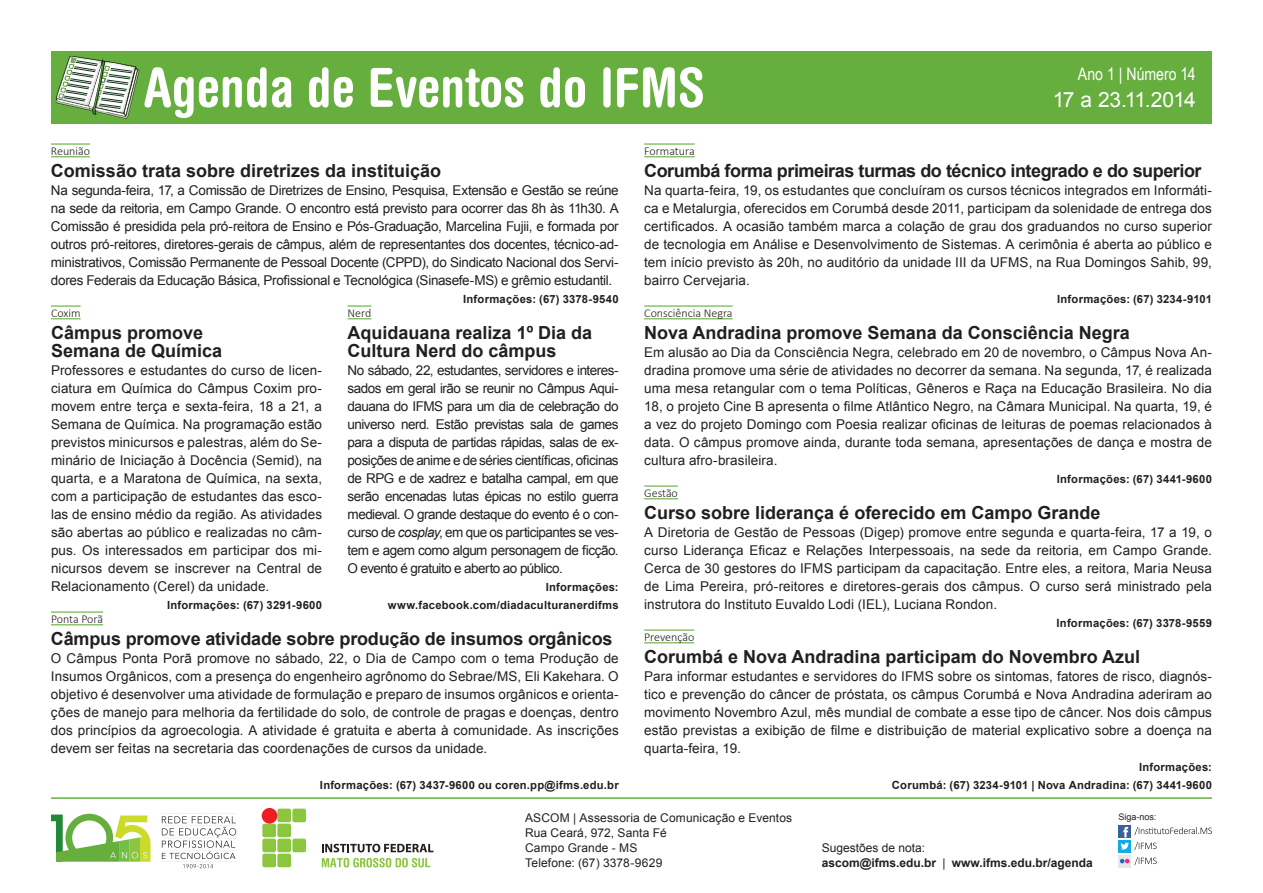
<style>
.page{position:relative;width:1263px;height:893px;background:#fff}
.page>*{position:absolute;margin:0;border:0;box-sizing:border-box;transform-origin:0 0}
.t1{font:700 condensed 54px "Helvetica Rounded";color:#fff}
.t2{font:21px "Arial";letter-spacing:-.045em;color:#fff}
.t3{font:700 18px/18px "Arial";color:#231f20}
.t4{font:700 18px "Arial";letter-spacing:-.025em;color:#231f20}
.t5{font:17.25px "Arial Narrow";color:#fff}
.t6{font:13.5px/18px "Arial";letter-spacing:.005em;color:#231f20;text-align:justify}
.t7{font:12px/15px "Arial";letter-spacing:.01em;color:#231f20}
.t8{font:300 12px "Calibri";color:#231f20}
.t9{font:700 12px/15px "Arial";color:#231f20}
.t10{font:700 11.25px/18px "Arial";letter-spacing:.02em;color:#231f20;text-align:right}
.t11{font:9px "Arial";color:#231f20}
.s1{font-style:italic}
.s2{font-weight:400}
</style>
<div class="page">
<div style="left:277px;top:809px;width:14px;height:13px;background:#8bc63e;border-radius:2px"></div>
<div style="left:292px;top:809px;width:14px;height:13px;background:#8bc63e;border-radius:2px"></div>
<div style="left:262px;top:824px;width:14px;height:13px;background:#8bc63e;border-radius:2px"></div>
<div style="left:277px;top:824px;width:14px;height:13px;background:#8bc63e;border-radius:2px"></div>
<div style="left:262px;top:839px;width:14px;height:13px;background:#8bc63e;border-radius:2px"></div>
<div style="left:277px;top:839px;width:14px;height:13px;background:#8bc63e;border-radius:2px"></div>
<div style="left:292px;top:839px;width:14px;height:13px;background:#8bc63e;border-radius:2px"></div>
<div style="left:262px;top:854px;width:14px;height:13px;background:#8bc63e;border-radius:2px"></div>
<div style="left:277px;top:854px;width:14px;height:13px;background:#8bc63e;border-radius:2px"></div>
<div style="left:262px;top:808px;width:15px;height:16px;background:#ee1d23;border-radius:50%"></div>
<svg style="left:322px;top:844px;width:111px;height:8px"></svg>
<svg style="left:322px;top:858px;width:108px;height:9px"></svg>
<div style="left:51px;top:51px;width:1161px;height:72px;background:#66ae3d"></div>
<hr style="left:51px;top:797px;width:1161px;height:2px;background:#66ae3d">
<svg style="left:56px;top:56px;width:83px;height:63px"></svg>
<div style="left:1118px;top:825px;width:13px;height:12px;background:#3a619d"></div>
<div style="left:1118px;top:840px;width:13px;height:12px;background:#14abe3"></div>
<svg style="left:1120px;top:827px;width:92px;height:23px"></svg>
<div style="left:1118px;top:855px;width:13px;height:12px;background:#e5e8e7"></div>
<svg style="left:1120px;top:857px;width:37px;height:8px"></svg>
<svg style="left:51px;top:814px;width:100px;height:48px"></svg>
<svg style="left:162px;top:816px;width:74px;height:52px"></svg>
<hr style="left:51px;top:156px;width:39px;height:1px;background:#66ae3d">
<hr style="left:51px;top:143px;width:39px;height:2px;background:#66ae3d">
<svg style="left:348px;top:318px;width:23px;height:1px"></svg>
<hr style="left:348px;top:305px;width:23px;height:2px;background:#66ae3d">
<hr style="left:51px;top:318px;width:30px;height:1px;background:#66ae3d">
<hr style="left:51px;top:305px;width:30px;height:2px;background:#66ae3d">
<hr style="left:51px;top:624px;width:52px;height:1px;background:#66ae3d">
<hr style="left:51px;top:611px;width:52px;height:2px;background:#66ae3d">
<hr style="left:644px;top:642px;width:50px;height:1px;background:#66ae3d">
<hr style="left:644px;top:629px;width:50px;height:2px;background:#66ae3d">
<hr style="left:644px;top:498px;width:34px;height:1px;background:#66ae3d">
<hr style="left:644px;top:485px;width:34px;height:2px;background:#66ae3d">
<hr style="left:644px;top:318px;width:89px;height:1px;background:#66ae3d">
<hr style="left:644px;top:305px;width:89px;height:2px;background:#66ae3d">
<hr style="left:644px;top:156px;width:51px;height:1px;background:#66ae3d">
<hr style="left:644px;top:143px;width:51px;height:2px;background:#66ae3d">
<p class="t8" style="left:51px;top:143px;width:41px">Reunião</p>
<h1 class="t1" style="left:144px;top:55px;width:563px">Agenda de Eventos do IFMS</h1>
<p class="t8" style="left:644px;top:143px;width:52px">Formatura</p>
<p class="t5" style="left:1078px;top:61px;width:119px">Ano 1 | Número 14</p>
<h2 class="t2" style="left:1053px;top:86px;width:144px">17 a 23.11.2014</h2>
<h3 class="t3" style="left:51px;top:162px;width:392px">Comissão trata sobre diretrizes da instituição</h3>
<p class="t6" style="left:51px;top:181px;width:569px">Na segunda-feira, 17, a Comissão de Diretrizes de Ensino, Pesquisa, Extensão e Gestão se reúne na sede da reitoria, em Campo Grande. O encontro está previsto para ocorrer das 8h às 11h30. A Comissão é presidida pela pró-reitora de Ensino e Pós-Graduação, Marcelina Fujii, e formada por outros pró-reitores, diretores-gerais de câmpus, além de representantes dos docentes, técnico-ad&shy;ministrativos, Comissão Permanente de Pessoal Docente (CPPD), do Sindicato Nacional dos Servi&shy;dores Federais da Educação Básica, Profissional e Tecnológica (Sinasefe-MS) e grêmio estudantil.</p>
<p class="t10" style="left:463px;top:290px;width:157px">Informações: (67) 3378-9540</p>
<h3 class="t3" style="left:348px;top:324px;width:246px">Aquidauana realiza 1º Dia da<br>Cultura Nerd do câmpus</h3>
<p class="t6" style="left:348px;top:361px;width:273px">No sábado, 22, estudantes, servidores e interes&shy;sados em geral irão se reunir no Câmpus Aqui&shy;dauana do IFMS para um dia de celebração do universo nerd. Estão previstas sala de games para a disputa de partidas rápidas, salas de ex&shy;posições de anime e de séries científicas, oficinas de RPG e de xadrez e batalha campal, em que serão encenadas lutas épicas no estilo guerra medieval. O grande destaque do evento é o con&shy;curso de <span class="s1">cosplay</span>, em que os participantes se ves&shy;tem e agem como algum personagem de ficção.<br>O evento é gratuito e aberto ao público.</p>
<p class="t10" style="left:388px;top:578px;width:232px">Informações: www.facebook.com/diadaculturanerdifms</p>
<p class="t8" style="left:51px;top:305px;width:31px">Coxim</p>
<p class="t8" style="left:348px;top:305px;width:25px">Nerd</p>
<h3 class="t3" style="left:51px;top:324px;width:173px">Câmpus promove<br>Semana de Química</h3>
<p class="t6" style="left:51px;top:361px;width:273px">Professores e estudantes do curso de licen&shy;ciatura em Química do Câmpus Coxim pro&shy;movem entre terça e sexta-feira, 18 a 21, a Semana de Química. Na programação estão previstos minicursos e palestras, além do Se&shy;minário de Iniciação à Docência (Semid), na quarta, e a Maratona de Química, na sexta, com a participação de estudantes das esco&shy;las de ensino médio da região. As atividades são abertas ao público e realizadas no câm&shy;pus. Os interessados em participar dos mi&shy;nicursos devem se inscrever na Central de Relacionamento (Cerel) da unidade.</p>
<p class="t10" style="left:167px;top:596px;width:157px">Informações: (67) 3291-9600</p>
<h3 class="t3" style="left:51px;top:630px;width:563px">Câmpus promove atividade sobre produção de insumos orgânicos</h3>
<p class="t6" style="left:51px;top:649px;width:569px">O Câmpus Ponta Porã promove no sábado, 22, o Dia de Campo com o tema Produção de Insumos Orgânicos, com a presença do engenheiro agrônomo do Sebrae/MS, Eli Kakehara. O objetivo é desenvolver uma atividade de formulação e preparo de insumos orgânicos e orienta&shy;ções de manejo para melhoria da fertilidade do solo, de controle de pragas e doenças, dentro dos princípios da agroecologia. A atividade é gratuita e aberta à comunidade. As inscrições devem ser feitas na secretaria das coordenações de cursos da unidade.</p>
<p class="t10" style="left:320px;top:776px;width:300px">Informações: (67) 3437-9600 ou coren.pp@ifms.edu.br</p>
<p class="t8" style="left:51px;top:611px;width:53px">Ponta Porã</p>
<h3 class="t4" style="left:644px;top:159px;width:559px">Corumbá forma primeiras turmas do técnico integrado e do superior</h3>
<p class="t6" style="left:644px;top:181px;width:569px">Na quarta-feira, 19, os estudantes que concluíram os cursos técnicos integrados em Informáti&shy;ca e Metalurgia, oferecidos em Corumbá desde 2011, participam da solenidade de entrega dos certificados. A ocasião também marca a colação de grau dos graduandos no curso superior de tecnologia em Análise e Desenvolvimento de Sistemas. A cerimônia é aberta ao público e tem início previsto às 20h, no auditório da unidade III da UFMS, na Rua Domingos Sahib, 99, bairro Cervejaria.</p>
<p class="t10" style="left:1057px;top:290px;width:156px">Informações: (67) 3234-9101</p>
<p class="t8" style="left:644px;top:305px;width:90px">Consciência Negra</p>
<h3 class="t3" style="left:644px;top:324px;width:487px">Nova Andradina promove Semana da Consciência Negra</h3>
<p class="t6" style="left:644px;top:343px;width:569px">Em alusão ao Dia da Consciência Negra, celebrado em 20 de novembro, o Câmpus Nova An&shy;dradina promove uma série de atividades no decorrer da semana. Na segunda, 17, é realizada uma mesa retangular com o tema Políticas, Gêneros e Raça na Educação Brasileira. No dia 18, o projeto Cine B apresenta o filme Atlântico Negro, na Câmara Municipal. Na quarta, 19, é a vez do projeto Domingo com Poesia realizar oficinas de leituras de poemas relacionados à data. O câmpus promove ainda, durante toda semana, apresentações de dança e mostra de cultura afro-brasileira.</p>
<p class="t10" style="left:1057px;top:470px;width:157px">Informações: (67) 3441-9600</p>
<p class="t8" style="left:644px;top:485px;width:35px">Gestão</p>
<h3 class="t3" style="left:644px;top:504px;width:458px">Curso sobre liderança é oferecido em Campo Grande</h3>
<p class="t6" style="left:644px;top:523px;width:569px">A Diretoria de Gestão de Pessoas (Digep) promove entre segunda e quarta-feira, 17 a 19, o curso Liderança Eficaz e Relações Interpessoais, na sede da reitoria, em Campo Grande.<br>Cerca de 30 gestores do IFMS participam da capacitação. Entre eles, a reitora, Maria Neusa de Lima Pereira, pró-reitores e diretores-gerais dos câmpus. O curso será ministrado pela instrutora do Instituto Euvaldo Lodi (IEL), Luciana Rondon.</p>
<p class="t10" style="left:1056px;top:614px;width:157px">Informações: (67) 3378-9559</p>
<p class="t8" style="left:644px;top:629px;width:52px">Prevenção</p>
<h3 class="t3" style="left:644px;top:648px;width:497px">Corumbá e Nova Andradina participam do Novembro Azul</h3>
<p class="t6" style="left:644px;top:667px;width:569px">Para informar estudantes e servidores do IFMS sobre os sintomas, fatores de risco, diagnós&shy;tico e prevenção do câncer de próstata, os câmpus Corumbá e Nova Andradina aderiram ao movimento Novembro Azul, mês mundial de combate a esse tipo de câncer. Nos dois câmpus estão previstas a exibição de filme e distribuição de material explicativo sobre a doença na quarta-feira, 19.</p>
<p class="t10" style="left:892px;top:758px;width:321px">Informações:<br>Corumbá: (67) 3234-9101 | Nova Andradina: (67) 3441-9600</p>
<p class="t7" style="left:525px;top:811px;width:269px">ASCOM | Assessoria de Comunicação e Eventos<br>Rua Ceará, 972, Santa Fé<br>Campo Grande - MS<br>Telefone: (67) 3378-9629</p>
<p class="t9" style="left:822px;top:841px;width:273px"><span class="s2">Sugestões de nota:<br></span>ascom@ifms.edu.br <span class="s2">|</span> www.ifms.edu.br/agenda</p>
<p class="t11" style="left:1118px;top:811px;width:40px">Siga-nos:</p>
</div>
